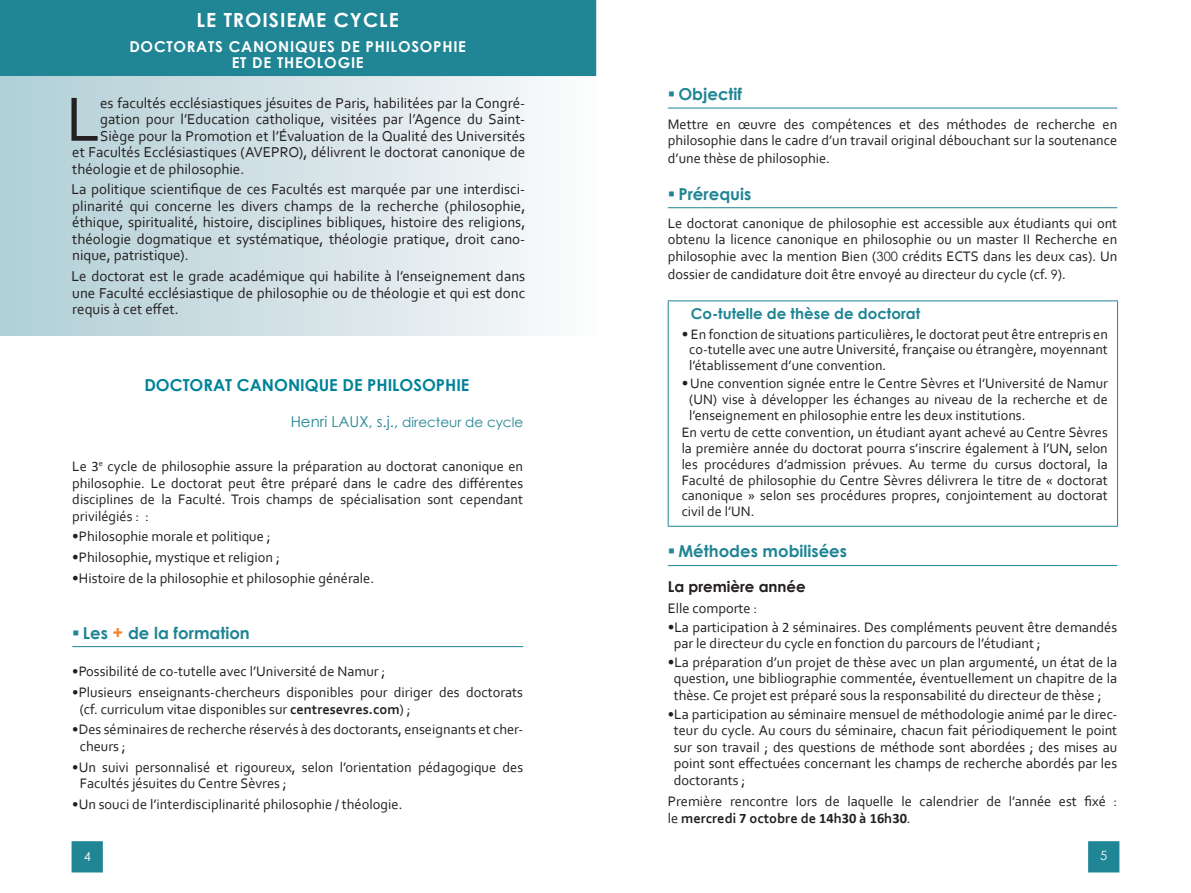
<style>
.page{position:relative;width:1191px;height:893px;background:#fff}
.page>*{position:absolute;margin:0;border:0;box-sizing:border-box;transform-origin:0 0}
.t1{font:65.55px "Corbel";color:#231f20}
.t2{font:700 19.5px "Century Gothic";letter-spacing:.05em;color:#fff}
.t3{font:700 16.5px "Century Gothic";color:#208594}
.t4{font:700 16.5px "Century Gothic";color:#008398}
.t5{font:15px/16.5px "Corbel";color:#231f20;text-align:justify}
.t6{font:700 15px/16.5px "Century Gothic";letter-spacing:.05em;color:#fff;text-align:center}
.t7{font:700 15px "Century Gothic";color:#208594}
.t8{font:700 15px "Century Gothic";color:#231f20}
.t9{font:14.4px/16.5px "Corbel";color:#231f20}
.t10{font:14.25px/15.8px "Corbel";color:#231f20;text-align:justify}
.t11{font:13.5px "Century Gothic";color:#208594}
.t12{font:12.75px "Century Gothic";color:#fff}
.s1{font-size:15px}
.s2{font-family:"Calibri"}
.s3{font-size:18px;color:#f4822a}
.s4{font-weight:700}
.s5{font-family:"Century Gothic";font-size:12.9px}
.s6{font-family:"Calibri";font-weight:700}
</style>
<div class="page">
<div style="left:1088px;top:841px;width:31px;height:31px;background:#208594;border:2px solid #208594"></div>
<div style="left:72px;top:841px;width:31px;height:31px;background:#208594;border:2px solid #208594"></div>
<hr style="left:72px;top:646px;width:451px;height:1px;background:#208594">
<div style="left:0;top:0;width:596px;height:76px;background:#208594"></div>
<div style="left:70px;top:7px;width:453px;height:26px;background:#208594"></div>
<div style="left:70px;top:32px;width:453px;height:26px;background:#208594"></div>
<svg style="left:0;top:76px;width:595px;height:260px"></svg>
<hr style="left:668px;top:108px;width:449px;height:1px;background:#208594">
<hr style="left:668px;top:207px;width:449px;height:1px;background:#208594">
<hr style="left:668px;top:565px;width:449px;height:1px;background:#208594">
<hr style="left:668px;top:300px;width:450px;height:1px;background:#208594">
<hr style="left:668px;top:301px;width:1px;height:225px;background:#208594">
<hr style="left:1117px;top:301px;width:1px;height:225px;background:#208594">
<hr style="left:668px;top:526px;width:450px;height:1px;background:#208594">
<h2 class="t2" style="left:197px;top:5px;width:204px">LE TROISIEME CYCLE</h2>
<p class="t6" style="left:129px;top:37px;width:338px">DOCTORATS CANONIQUES DE PHILOSOPHIE<br>ET DE THEOLOGIE</p>
<h1 class="t1" style="left:66px;top:78px;width:36px">L</h1>
<p class="t5" style="left:100px;top:94px;width:426px">es facultés ecclésiastiques jésuites de Paris, habilitées par la Congré-</p>
<p class="t5" style="left:100px;top:111px;width:426px">gation pour l’Education catholique, visitées par l’Agence du Saint-</p>
<p class="t5" style="left:100px;top:127px;width:426px">Siège pour la Promotion et l’Évaluation de la Qualité des Universités</p>
<p class="t5" style="left:72px;top:144px;width:454px">et Facultés Ecclésiastiques (AVEPRO), délivrent le doctorat canonique de</p>
<p class="t5" style="left:72px;top:160px;width:174px">théologie et de philosophie.</p>
<p class="t5" style="left:71px;top:181px;width:455px">La politique scientifique de ces Facultés est marquée par une interdisci&shy;plinarité qui concerne les divers champs de la recherche (philosophie, éthique, spiritualité, histoire, disciplines bibliques, histoire des religions, théologie dogmatique et systématique, théologie pratique, droit cano&shy;nique, patristique).</p>
<p class="t5" style="left:71px;top:268px;width:455px">Le doctorat est le grade académique qui habilite à l’enseignement dans une Faculté ecclésiastique de philosophie ou de théologie et qui est donc requis à cet effet.</p>
<p class="t4" style="left:144px;top:372px;width:327px">DOCTORAT CANONIQUE DE PHILOSOPHIE</p>
<p class="t11" style="left:291px;top:413px;width:234px"><span class="s1">Henri LAUX, s.j.,</span> directeur de cycle</p>
<p class="t9" style="left:72px;top:458px;width:452px;text-align:justify">Le <span class="s2">3</span><sup>e</sup> cycle de philosophie assure la préparation au doctorat canonique en philosophie. Le doctorat peut être préparé dans le cadre des différentes disciplines de la Faculté. Trois champs de spécialisation sont cependant privilégiés : :</p>
<p class="t9" style="left:72px;top:528px;width:200px"><span class="s1">•</span>Philosophie morale et politique ;</p>
<p class="t9" style="left:72px;top:549px;width:209px"><span class="s1">•</span>Philosophie, mystique et religion ;</p>
<p class="t9" style="left:72px;top:569px;width:303px"><span class="s1">•</span>Histoire de la philosophie et philosophie générale.</p>
<p class="t3" style="left:83px;top:620px;width:168px">Les <span class="s3">+</span> de la formation</p>
<p class="t9" style="left:72px;top:663px;width:315px">•Possibilité de co-tutelle avec l’Université de Namur ;</p>
<p class="t9" style="left:80px;top:684px;width:445px;text-indent:-8px">•Plusieurs enseignants-chercheurs disponibles pour diriger des doctorats (cf. curriculum vitae disponibles sur <span class="s4">centresevres.com</span>) ;</p>
<p class="t9" style="left:80px;top:721px;width:445px;text-indent:-8px">•Des séminaires de recherche réservés à des doctorants, enseignants et cher&shy;cheurs ;</p>
<p class="t9" style="left:80px;top:758px;width:445px;text-indent:-8px">•Un suivi personnalisé et rigoureux, selon l’orientation pédagogique des<br>Facultés jésuites du Centre Sèvres ;</p>
<p class="t9" style="left:72px;top:795px;width:332px">•Un souci de l’interdisciplinarité philosophie / théologie.</p>
<p class="t3" style="left:678px;top:81px;width:65px">Objectif</p>
<p class="t9" style="left:668px;top:116px;width:451px;line-height:16px">Mettre en œuvre des compétences et des méthodes de recherche en philosophie dans le cadre d’un travail original débouchant sur la soutenance</p>
<p class="t9" style="left:668px;top:149px;width:164px">d’une thèse de philosophie.</p>
<p class="t3" style="left:678px;top:181px;width:74px">Prérequis</p>
<p class="t9" style="left:668px;top:215px;width:451px;line-height:16px;text-align:justify">Le doctorat canonique de philosophie est accessible aux étudiants qui ont obtenu la licence canonique en philosophie ou un master II Recherche en philosophie avec la mention Bien (<span class="s5">300</span> crédits ECTS dans les deux cas). Un</p>
<p class="t9" style="left:668px;top:265px;width:400px">dossier de candidature doit être envoyé au directeur du cycle (cf. <span class="s5">9</span>).</p>
<p class="t7" style="left:690px;top:302px;width:231px">Co-tutelle de thèse de doctorat</p>
<p class="t10" style="left:689px;top:326px;width:420px;text-indent:-8px"><span class="s1">•</span> En fonction de situations particulières, le doctorat peut être entrepris en co-tutelle avec une autre Université, française ou étrangère, moyennant l’établissement d’une convention.</p>
<p class="t10" style="left:689px;top:375px;width:420px;text-indent:-8px"><span class="s1">•</span>Une convention signée entre le Centre Sèvres et l’Université de Namur (UN) vise à développer les échanges au niveau de la recherche et de l’enseignement en philosophie entre les deux institutions.</p>
<p class="t10" style="left:681px;top:424px;width:428px">En vertu de cette convention, un étudiant ayant achevé au Centre Sèvres la première année du doctorat pourra s’inscrire également à l’UN, selon les procédures d’admission prévues. Au terme du cursus doctoral, la Faculté de philosophie du Centre Sèvres délivrera le titre de « doctorat canonique » selon ses procédures propres, conjointement au doctorat civil de l’UN.</p>
<p class="t3" style="left:678px;top:539px;width:170px">Méthodes mobilisées</p>
<p class="t8" style="left:668px;top:576px;width:139px">La première année</p>
<p class="t9" style="left:668px;top:600px;width:91px">Elle comporte :</p>
<p class="t9" style="left:674px;top:618px;width:445px;text-indent:-6px"><span class="s1">•</span>La participation à <span class="s2">2</span> séminaires. Des compléments peuvent être demandés par le directeur du cycle en fonction du parcours de l’étudiant ;</p>
<p class="t9" style="left:674px;top:654px;width:445px;text-align:justify;text-indent:-6px"><span class="s1">•</span>La préparation d’un projet de thèse avec un plan argumenté, un état de la question, une bibliographie commentée, éventuellement un chapitre de la thèse. Ce projet est préparé sous la responsabilité du directeur de thèse ;</p>
<p class="t9" style="left:674px;top:705px;width:445px;text-align:justify;text-indent:-6px">•La participation au séminaire mensuel de méthodologie animé par le direc&shy;teur du cycle. Au cours du séminaire, chacun fait périodiquement le point sur son travail ; des questions de méthode sont abordées ; des mises au point sont effectuées concernant les champs de recherche abordés par les doctorants ;</p>
<p class="t9" style="left:668px;top:792px;width:451px;line-height:17.2px">Première rencontre lors de laquelle le calendrier de l’année est fixé : le <span class="s4">mercredi</span> <span class="s6">7</span> <span class="s4">octobre de</span> <span class="s6">14</span><span class="s4">h</span><span class="s6">30</span> <span class="s4">à</span> <span class="s6">16</span><span class="s4">h</span><span class="s6">30</span>.</p>
<p class="t12" style="left:84px;top:848px;width:9px">4</p>
<p class="t12" style="left:1100px;top:847px;width:9px">5</p>
</div>
